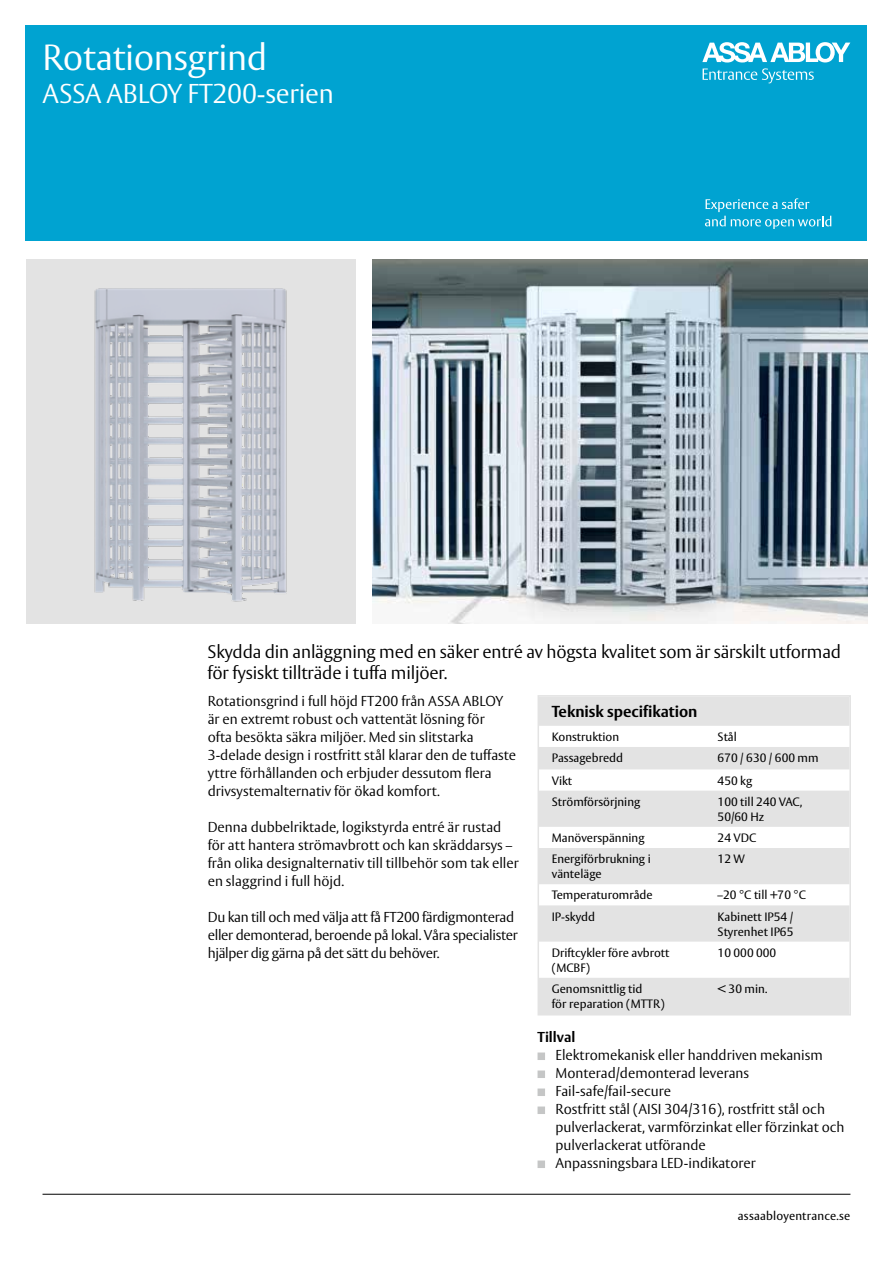
<style>
.page{position:relative;width:893px;height:1263px;background:#fff}
.page>*{position:absolute;margin:0;border:0;box-sizing:border-box;transform-origin:0 0}
.t1{font:300 36px "ASSA Vesta";letter-spacing:-.01em;color:#fff}
.t2{font:300 27px "ASSA Vesta";letter-spacing:-.01em;color:#fff}
.t3{font:300 18px/21.6px "ASSA Vesta";letter-spacing:-.01em;color:#000}
.t4{font:700 15.75px "ASSA Vesta";color:#000}
.t5{font:300 14.25px/18px "ASSA Vesta";color:#000}
.t6{font:300 14.25px/18px "ASSA Vesta";letter-spacing:-.02em;color:#000}
.t7{font:700 14.25px "ASSA Vesta";color:#000}
.t8{font:12px/15px "ASSA Vesta";color:#000}
</style>
<div class="page">
<hr style="left:43px;top:1194px;width:807px;height:1px;background:#000">
<div style="left:25px;top:26px;width:842px;height:215px;background:#00a3d1"></div>
<svg style="left:705px;top:198px;width:126px;height:31px"></svg>
<svg style="left:702px;top:42px;width:148px;height:41px"></svg>
<div style="left:26px;top:259px;width:330px;height:365px;background:#e3e3e3"></div>
<img style="left:373px;top:259px;width:494px;height:365px">
<img style="left:94px;top:288px;width:193px;height:314px">
<svg style="left:541px;top:698px;width:307px;height:314px;fill:#e3e3e3"></svg>
<div style="left:538px;top:695px;width:313px;height:320px;border:2px solid #e3e3e3"></div>
<div style="left:538px;top:1052px;width:7px;height:8px;background:#c5c6c6;border:2px solid #c5c6c6"></div>
<div style="left:538px;top:1070px;width:7px;height:8px;background:#c5c6c6;border:2px solid #c5c6c6"></div>
<div style="left:538px;top:1088px;width:7px;height:8px;background:#c5c6c6;border:2px solid #c5c6c6"></div>
<div style="left:538px;top:1106px;width:7px;height:8px;background:#c5c6c6;border:2px solid #c5c6c6"></div>
<div style="left:538px;top:1160px;width:7px;height:8px;background:#c5c6c6;border:2px solid #c5c6c6"></div>
<h1 class="t1" style="left:43px;top:36px;width:226px">Rotationsgrind</h1>
<h2 class="t2" style="left:43px;top:77px;width:293px">ASSA ABLOY FT200-serien</h2>
<p class="t3" style="left:208px;top:641px;width:635px">Skydda din anläggning med en säker entré av högsta kvalitet som är särskilt utformad för fysiskt tillträde i tuffa miljöer.</p>
<p class="t4" style="left:552px;top:702px;width:147px">Teknisk specifikation</p>
<p class="t8" style="left:552px;top:730px;width:69px">Konstruktion</p>
<p class="t8" style="left:718px;top:730px;width:21px">Stål</p>
<p class="t8" style="left:552px;top:751px;width:73px">Passagebredd</p>
<p class="t8" style="left:718px;top:751px;width:102px">670 / 630 / 600 mm</p>
<p class="t8" style="left:552px;top:773px;width:22px">Vikt</p>
<p class="t8" style="left:718px;top:773px;width:36px">450 kg</p>
<p class="t8" style="left:552px;top:795px;width:90px">Strömförsörjning</p>
<p class="t8" style="left:718px;top:795px;width:86px">100 till 240 VAC,<br>50/60 Hz</p>
<p class="t8" style="left:552px;top:831px;width:94px">Manöverspänning</p>
<p class="t8" style="left:718px;top:831px;width:40px">24 VDC</p>
<p class="t8" style="left:552px;top:852px;width:100px">Energiförbrukning i vänteläge</p>
<p class="t8" style="left:718px;top:852px;width:29px">12 W</p>
<p class="t8" style="left:552px;top:888px;width:102px">Temperaturområde</p>
<p class="t8" style="left:718px;top:888px;width:90px">–20 °C till +70 °C</p>
<p class="t8" style="left:552px;top:909px;width:45px">IP-skydd</p>
<p class="t8" style="left:718px;top:909px;width:77px">Kabinett IP54 /<br>Styrenhet IP65</p>
<p class="t8" style="left:552px;top:946px;width:119px">Driftcykler före avbrott (MCBF)</p>
<p class="t8" style="left:718px;top:946px;width:60px">10 000 000</p>
<p class="t8" style="left:552px;top:982px;width:114px">Genomsnittlig tid<br>för reparation (MTTR)</p>
<p class="t8" style="left:718px;top:982px;width:51px">&lt; 30 min.</p>
<p class="t7" style="left:538px;top:1028px;width:39px">Tillval</p>
<p class="t5" style="left:556px;top:1047px;width:291px">Elektromekanisk eller handdriven mekanism Monterad/demonterad leverans Fail-safe/fail-secure<br>Rostfritt stål (AISI 304/316), rostfritt stål och pulverlackerat, varmförzinkat eller förzinkat och pulverlackerat utförande<br>Anpassningsbara LED-indikatorer</p>
<p class="t5" style="left:208px;top:693px;width:310px">Rotationsgrind i full höjd FT200 från ASSA ABLOY är en extremt robust och vattentät lösning för<br>ofta besökta säkra miljöer. Med sin slitstarka 3-delade design i rostfritt stål klarar den de tuffaste yttre förhållanden och erbjuder dessutom flera drivsystemalternativ för ökad komfort.</p>
<p class="t5" style="left:208px;top:819px;width:313px">Denna dubbelriktade, logikstyrda entré är rustad för att hantera strömavbrott och kan skräddarsys – från olika designalternativ till tillbehör som tak eller en slaggrind i full höjd.</p>
<p class="t6" style="left:208px;top:909px;width:312px">Du kan till och med välja att få FT200 färdigmonterad eller demonterad, beroende på lokal. Våra specialister hjälper dig gärna på det sätt du behöver.</p>
<p class="t8" style="left:738px;top:1209px;width:114px">assaabloyentrance.se</p>
</div>
